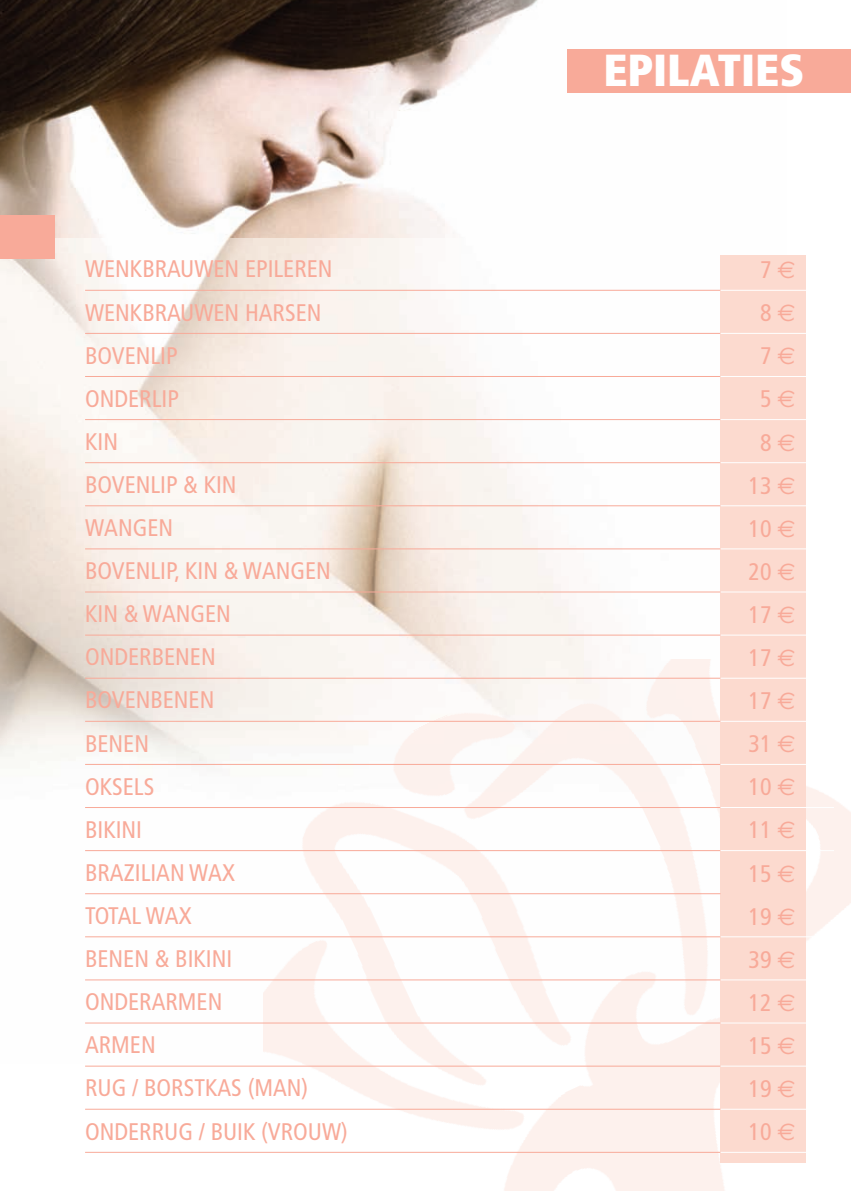
<style>
.page{position:relative;width:851px;height:1191px;background:#fff}
.page>*{position:absolute;margin:0;border:0;box-sizing:border-box;transform-origin:0 0}
.t1{font:900 condensed 44.8px "Frutiger";color:#fff}
.t2{font:condensed 24px "Frutiger";color:#f8aa99}
.t3{font:condensed 24px "Frutiger";letter-spacing:-.02em;color:#f8aa99}
.s1{font-family:"Euro Sans";font-stretch:normal}
</style>
<div class="page">
<img style="left:0;top:0;width:720px;height:1052px">
<img style="left:0;top:238px;width:709px;height:567px">
<img style="left:264px;top:659px;width:586px;height:532px">
<div style="left:567px;top:49px;width:283px;height:44px;background:#f8aa99"></div>
<div style="left:720px;top:255px;width:85px;height:907px;background:#fcdacf"></div>
<hr style="left:85px;top:290px;width:635px;height:1px;background:#f8aa99">
<hr style="left:720px;top:290px;width:113px;height:1px;background:#fff">
<hr style="left:85px;top:333px;width:635px;height:1px;background:#f8aa99">
<hr style="left:720px;top:333px;width:113px;height:1px;background:#fff">
<hr style="left:85px;top:376px;width:635px;height:1px;background:#f8aa99">
<hr style="left:720px;top:376px;width:113px;height:1px;background:#fff">
<hr style="left:85px;top:419px;width:635px;height:1px;background:#f8aa99">
<hr style="left:720px;top:419px;width:113px;height:1px;background:#fff">
<hr style="left:85px;top:462px;width:635px;height:1px;background:#f8aa99">
<hr style="left:720px;top:462px;width:113px;height:1px;background:#fff">
<hr style="left:85px;top:505px;width:635px;height:1px;background:#f8aa99">
<hr style="left:720px;top:505px;width:113px;height:1px;background:#fff">
<hr style="left:85px;top:548px;width:635px;height:1px;background:#f8aa99">
<hr style="left:720px;top:548px;width:113px;height:1px;background:#fff">
<hr style="left:85px;top:591px;width:635px;height:1px;background:#f8aa99">
<hr style="left:720px;top:591px;width:113px;height:1px;background:#fff">
<hr style="left:85px;top:634px;width:635px;height:1px;background:#f8aa99">
<hr style="left:720px;top:634px;width:113px;height:1px;background:#fff">
<hr style="left:85px;top:677px;width:635px;height:1px;background:#f8aa99">
<hr style="left:720px;top:677px;width:113px;height:1px;background:#fff">
<hr style="left:85px;top:721px;width:635px;height:1px;background:#f8aa99">
<hr style="left:720px;top:721px;width:113px;height:1px;background:#fff">
<hr style="left:85px;top:764px;width:635px;height:1px;background:#f8aa99">
<hr style="left:720px;top:764px;width:113px;height:1px;background:#fff">
<hr style="left:85px;top:807px;width:635px;height:1px;background:#f8aa99">
<hr style="left:720px;top:807px;width:113px;height:1px;background:#fff">
<hr style="left:85px;top:850px;width:635px;height:1px;background:#f8aa99">
<hr style="left:720px;top:850px;width:113px;height:1px;background:#fff">
<hr style="left:85px;top:893px;width:635px;height:1px;background:#f8aa99">
<hr style="left:85px;top:936px;width:635px;height:1px;background:#f8aa99">
<hr style="left:720px;top:936px;width:113px;height:1px;background:#fff">
<hr style="left:85px;top:979px;width:635px;height:1px;background:#f8aa99">
<hr style="left:720px;top:979px;width:113px;height:1px;background:#fff">
<hr style="left:85px;top:1022px;width:635px;height:1px;background:#f8aa99">
<hr style="left:720px;top:1022px;width:113px;height:1px;background:#fff">
<hr style="left:85px;top:1065px;width:635px;height:1px;background:#f8aa99">
<hr style="left:720px;top:1065px;width:113px;height:1px;background:#fff">
<hr style="left:85px;top:1108px;width:635px;height:1px;background:#f8aa99">
<hr style="left:720px;top:1108px;width:113px;height:1px;background:#fff">
<hr style="left:85px;top:1151px;width:635px;height:1px;background:#f8aa99">
<hr style="left:720px;top:1151px;width:113px;height:1px;background:#fff">
<div style="left:0;top:215px;width:55px;height:44px;background:#f8aa99"></div>
<h1 class="t1" style="left:603px;top:52px;width:202px">EPILATIES</h1>
<p class="t2" style="left:85px;top:259px;width:249px">WENKBRAUWEN EPILEREN</p>
<p class="t2" style="left:760px;top:260px;width:37px">7 <span class="s1">€</span></p>
<p class="t2" style="left:85px;top:302px;width:238px">WENKBRAUWEN HARSEN</p>
<p class="t2" style="left:760px;top:303px;width:37px">8 <span class="s1">€</span></p>
<p class="t2" style="left:85px;top:346px;width:94px">BOVENLIP</p>
<p class="t2" style="left:760px;top:346px;width:37px">7 <span class="s1">€</span></p>
<p class="t2" style="left:85px;top:389px;width:95px">ONDERLIP</p>
<p class="t2" style="left:760px;top:389px;width:37px">5 <span class="s1">€</span></p>
<p class="t2" style="left:85px;top:432px;width:34px">KIN</p>
<p class="t2" style="left:760px;top:432px;width:37px">8 <span class="s1">€</span></p>
<p class="t2" style="left:85px;top:475px;width:153px">BOVENLIP &amp; KIN</p>
<p class="t2" style="left:748px;top:475px;width:48px">13 <span class="s1">€</span></p>
<p class="t2" style="left:85px;top:518px;width:89px">WANGEN</p>
<p class="t2" style="left:748px;top:519px;width:48px">10 <span class="s1">€</span></p>
<p class="t2" style="left:85px;top:561px;width:247px">BOVENLIP, KIN &amp; WANGEN</p>
<p class="t2" style="left:748px;top:562px;width:48px">20 <span class="s1">€</span></p>
<p class="t2" style="left:85px;top:604px;width:147px">KIN &amp; WANGEN</p>
<p class="t2" style="left:748px;top:605px;width:48px">17 <span class="s1">€</span></p>
<p class="t2" style="left:85px;top:647px;width:132px">ONDERBENEN</p>
<p class="t2" style="left:748px;top:648px;width:48px">17 <span class="s1">€</span></p>
<p class="t2" style="left:85px;top:690px;width:131px">BOVENBENEN</p>
<p class="t2" style="left:748px;top:691px;width:48px">17 <span class="s1">€</span></p>
<p class="t2" style="left:85px;top:733px;width:65px">BENEN</p>
<p class="t2" style="left:748px;top:734px;width:48px">31 <span class="s1">€</span></p>
<p class="t2" style="left:85px;top:776px;width:71px">OKSELS</p>
<p class="t2" style="left:748px;top:777px;width:48px">10 <span class="s1">€</span></p>
<p class="t2" style="left:85px;top:819px;width:58px">BIKINI</p>
<p class="t2" style="left:748px;top:820px;width:48px">11 <span class="s1">€</span></p>
<p class="t2" style="left:85px;top:863px;width:151px">BRAZILIAN WAX</p>
<p class="t2" style="left:748px;top:863px;width:48px">15 <span class="s1">€</span></p>
<p class="t3" style="left:85px;top:906px;width:108px">TOTAL WAX</p>
<p class="t2" style="left:748px;top:906px;width:48px">19 <span class="s1">€</span></p>
<p class="t2" style="left:85px;top:949px;width:149px">BENEN &amp; BIKINI</p>
<p class="t2" style="left:748px;top:949px;width:48px">39 <span class="s1">€</span></p>
<p class="t2" style="left:85px;top:992px;width:139px">ONDERARMEN</p>
<p class="t2" style="left:748px;top:993px;width:48px">12 <span class="s1">€</span></p>
<p class="t2" style="left:85px;top:1035px;width:72px">ARMEN</p>
<p class="t2" style="left:748px;top:1036px;width:48px">15 <span class="s1">€</span></p>
<p class="t2" style="left:85px;top:1078px;width:224px">RUG / BORSTKAS (MAN)</p>
<p class="t2" style="left:748px;top:1079px;width:48px">19 <span class="s1">€</span></p>
<p class="t2" style="left:85px;top:1121px;width:264px">ONDERRUG / BUIK (VROUW)</p>
<p class="t2" style="left:748px;top:1122px;width:48px">10 <span class="s1">€</span></p>
</div>
